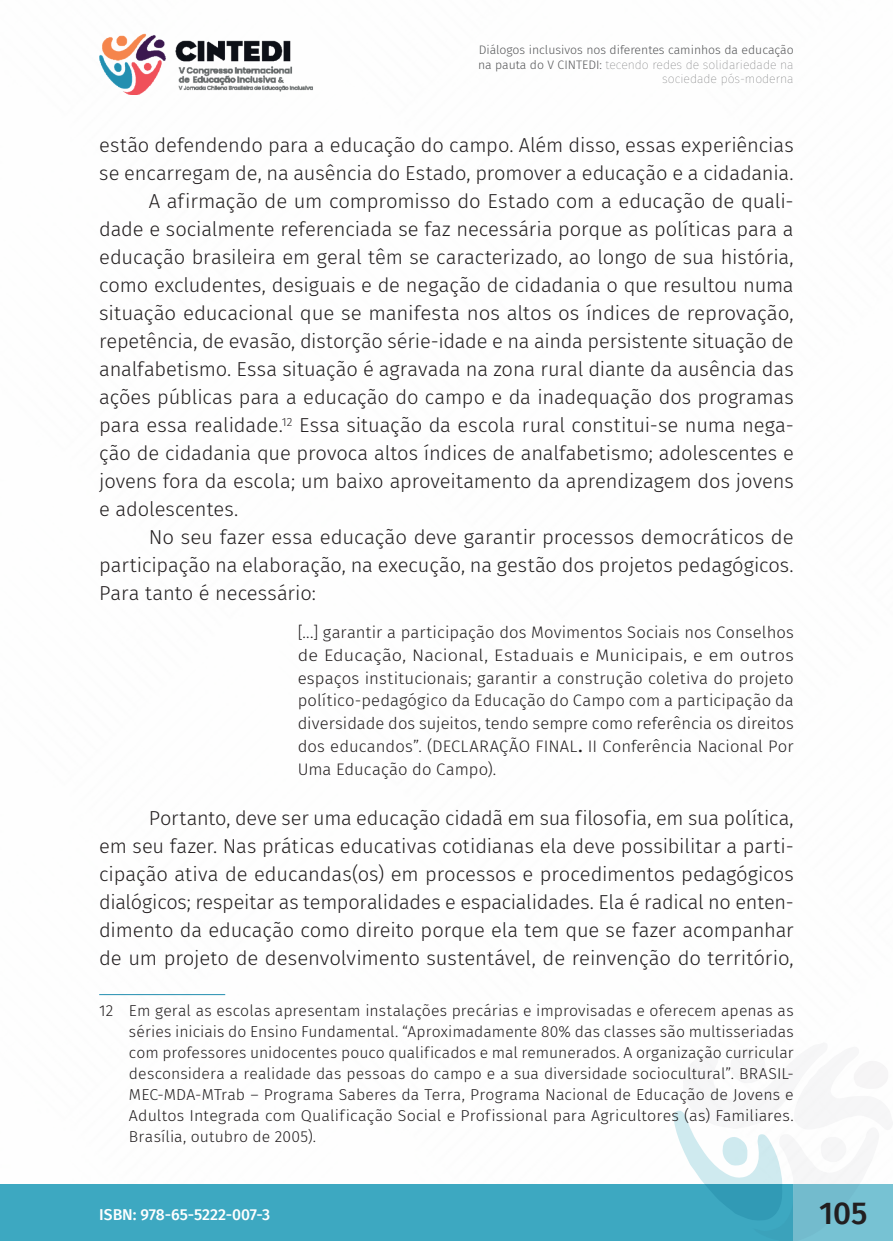
<style>
.page{position:relative;width:893px;height:1241px;background:#fff}
.page>*{position:absolute;margin:0;border:0;box-sizing:border-box;transform-origin:0 0}
.t1{font:500 31.5px "Fira Sans";color:#231f20}
._6_CORPO{font:300 20.12px/28px "Fira Sans";letter-spacing:-.005em;color:#231f20;text-align:justify}
._7_CITACAO{font:300 16.62px/22.8px "Fira Sans";letter-spacing:.005em;color:#231f20;text-align:justify}
._4_RODAPE{font:300 15.75px/21px "Fira Sans";letter-spacing:.01em;color:#231f20;text-align:justify}
.t2{font:500 15.75px "Fira Sans";color:#fff}
.t3{font:300 12.25px/14.7px "Fira Sans";color:#57585a;text-align:right}
.s1{font-weight:100}
.s2{font-weight:500}
</style>
<div class="page">
<div style="left:0;top:1184px;width:794px;height:56px;background:#3da8c1"></div>
<img style="left:99px;top:33px;width:214px;height:61px">
<svg style="left:674px;top:1049px;width:219px;height:191px"></svg>
<hr style="left:99px;top:994px;width:126px;height:1px;background:#228eb0">
<p class="t3" style="left:478px;top:42px;width:317px">Diálogos inclusivos nos diferentes caminhos da educação na pauta do V CINTEDI: <span class="s1">tecendo redes de solidariedade na sociedade pós-moderna</span></p>
<p class="_6_CORPO" style="left:99px;top:131px;width:696px">estão defendendo para a educação do campo. Além disso, essas experiências se encarregam de, na ausência do Estado, promover a educação e a cidadania.</p>
<p class="_6_CORPO" style="left:99px;top:187px;width:696px;text-indent:50px">A afirmação de um compromisso do Estado com a educação de quali&shy;dade e socialmente referenciada se faz necessária porque as políticas para a educação brasileira em geral têm se caracterizado, ao longo de sua história, como excludentes, desiguais e de negação de cidadania o que resultou numa situação educacional que se manifesta nos altos os índices de reprovação, repetência, de evasão, distorção série-idade e na ainda persistente situação de analfabetismo. Essa situação é agravada na zona rural diante da ausência das ações públicas para a educação do campo e da inadequação dos programas para essa realidade.<sup>12</sup> Essa situação da escola rural constitui-se numa nega&shy;ção de cidadania que provoca altos índices de analfabetismo; adolescentes e jovens fora da escola; um baixo aproveitamento da aprendizagem dos jovens e adolescentes.</p>
<p class="_6_CORPO" style="left:99px;top:523px;width:696px;text-indent:50px">No seu fazer essa educação deve garantir processos democráticos de participação na elaboração, na execução, na gestão dos projetos pedagógicos.<br>Para tanto é necessário:</p>
<p class="_7_CITACAO" style="left:298px;top:620px;width:498px">[...] garantir a participação dos Movimentos Sociais nos Conselhos de Educação, Nacional, Estaduais e Municipais, e em outros espaços institucionais; garantir a construção coletiva do projeto político-pedagógico da Educação do Campo com a participação da diversidade dos sujeitos, tendo sempre como referência os direitos dos educandos”. (DECLARAÇÃO FINAL<span class="s2">.</span> II Conferência Nacional Por Uma Educação do Campo).</p>
<p class="_6_CORPO" style="left:99px;top:803px;width:696px;text-indent:50px">Portanto, deve ser uma educação cidadã em sua filosofia, em sua política, em seu fazer. Nas práticas educativas cotidianas ela deve possibilitar a parti&shy;cipação ativa de educandas(os) em processos e procedimentos pedagógicos dialógicos; respeitar as temporalidades e espacialidades. Ela é radical no enten&shy;dimento da educação como direito porque ela tem que se fazer acompanhar de um projeto de desenvolvimento sustentável, de reinvenção do território,</p>
<p class="_4_RODAPE" style="left:129px;top:999px;width:666px;text-indent:-30px">12 Em geral as escolas apresentam instalações precárias e improvisadas e oferecem apenas as séries iniciais do Ensino Fundamental. “Aproximadamente 80% das classes são multisseriadas com professores unidocentes pouco qualificados e mal remunerados. A organização curricular desconsidera a realidade das pessoas do campo e a sua diversidade sociocultural”. BRASIL-MEC-MDA-MTrab – Programa Saberes da Terra, Programa Nacional de Educação de Jovens e Adultos Integrada com Qualificação Social e Profissional para Agricultores (as) Familiares.<br>Brasília, outubro de 2005).</p>
<p class="t2" style="left:99px;top:1201px;width:172px">ISBN: 978-65-5222-007-3</p>
<h1 class="t1" style="left:819px;top:1187px;width:50px">105</h1>
</div>
